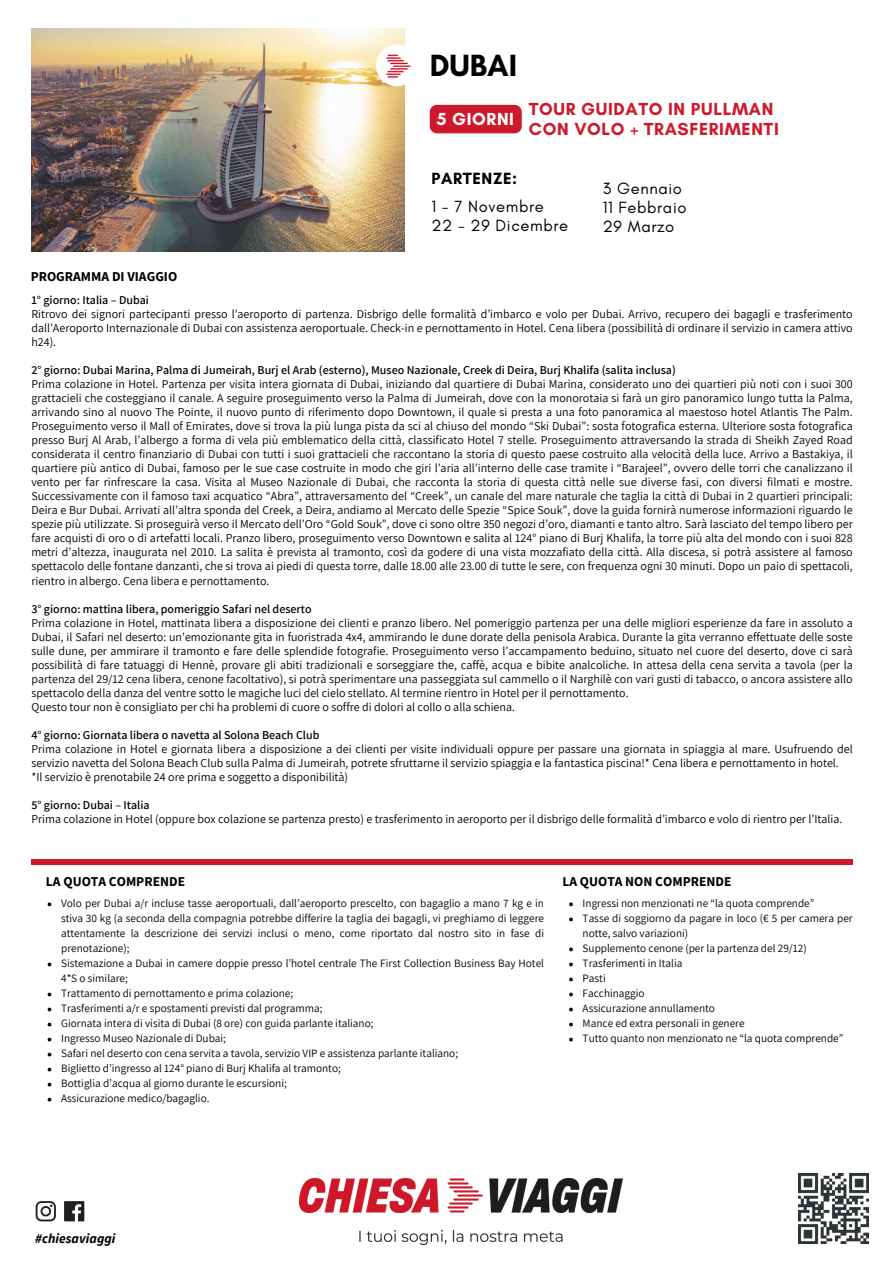
<style>
.page{position:relative;width:894px;height:1264px;background:#fff}
.page>*{position:absolute;margin:0;border:0;box-sizing:border-box;transform-origin:0 0}
.t1{font:700 31.2px "Glacial Indifference";color:#000}
.t2{font:700 17.7px/20.2px "Glacial Indifference";letter-spacing:.035em;color:#ce192c}
.t3{font:700 17.7px "Glacial Indifference";letter-spacing:.035em;color:#fff}
.t4{font:16.5px "Glacial Indifference";letter-spacing:.035em;color:#000}
.t5{font:700 16.5px "Glacial Indifference";letter-spacing:.035em;color:#000}
.t6{font:700 13.5px "Source Sans Pro";color:#000}
.t7{font:italic 700 13.5px "Source Sans Pro";letter-spacing:.005em;color:#000}
.t8{font:12px/14px "Assistant";color:#000;text-align:justify}
.t9{font:600 12px "Assistant";color:#000}
.t10{font:11.25px/15px "Assistant";color:#000}
</style>
<div class="page">
<div style="left:31px;top:859px;width:821px;height:5px;background:#ce192c"></div>
<img style="left:31px;top:29px;width:373px;height:223px">
<img style="left:298px;top:1178px;width:324px;height:65px">
<img style="left:798px;top:1173px;width:69px;height:70px">
<img style="left:35px;top:1201px;width:50px;height:21px">
<div style="left:376px;top:44px;width:42px;height:42px;background:#fff;border-radius:50%"></div>
<img style="left:382px;top:54px;width:29px;height:27px">
<svg style="left:48px;top:902px;width:3px;height:4px"></svg>
<svg style="left:48px;top:962px;width:3px;height:4px"></svg>
<svg style="left:48px;top:992px;width:3px;height:4px"></svg>
<svg style="left:48px;top:1007px;width:3px;height:4px"></svg>
<svg style="left:48px;top:1022px;width:3px;height:4px"></svg>
<svg style="left:48px;top:1037px;width:3px;height:4px"></svg>
<svg style="left:48px;top:1052px;width:3px;height:4px"></svg>
<svg style="left:48px;top:1067px;width:3px;height:4px"></svg>
<svg style="left:48px;top:1082px;width:3px;height:4px"></svg>
<div style="left:429px;top:105px;width:92px;height:28px;background:#ce192c"></div>
<p class="t1" style="left:429px;top:46px;width:89px">DUBAI</p>
<p class="t3" style="left:436px;top:108px;width:79px">5 GIORNI</p>
<p class="t2" style="left:528px;top:99px;width:251px">TOUR GUIDATO IN PULLMAN<br>CON VOLO + TRASFERIMENTI</p>
<p class="t6" style="left:31px;top:268px;width:148px">PROGRAMMA DI VIAGGIO</p>
<p class="t5" style="left:431px;top:168px;width:87px">PARTENZE:</p>
<p class="t4" style="left:431px;top:197px;width:114px">1 - 7 Novembre</p>
<p class="t4" style="left:431px;top:216px;width:138px">22 - 29 Dicembre</p>
<p class="t4" style="left:602px;top:178px;width:81px">3 Gennaio</p>
<p class="t4" style="left:602px;top:197px;width:85px">11 Febbraio</p>
<p class="t4" style="left:602px;top:216px;width:73px">29 Marzo</p>
<p class="t9" style="left:31px;top:292px;width:119px">1° giorno: Italia – Dubai</p>
<p class="t8" style="left:31px;top:307px;width:822px">Ritrovo dei signori partecipanti presso l’aeroporto di partenza. Disbrigo delle formalità d’imbarco e volo per Dubai. Arrivo, recupero dei bagagli e trasferimento dall’Aeroporto Internazionale di Dubai con assistenza aeroportuale. Check-in e pernottamento in Hotel. Cena libera (possibilità di ordinare il servizio in camera attivo h24).</p>
<p class="t9" style="left:31px;top:362px;width:645px">2° giorno: Dubai Marina, Palma di Jumeirah, Burj el Arab (esterno), Museo Nazionale, Creek di Deira, Burj Khalifa (salita inclusa)</p>
<p class="t8" style="left:31px;top:377px;width:822px">Prima colazione in Hotel. Partenza per visita intera giornata di Dubai, iniziando dal quartiere di Dubai Marina, considerato uno dei quartieri più noti con i suoi 300 grattacieli che costeggiano il canale. A seguire proseguimento verso la Palma di Jumeirah, dove con la monorotaia si farà un giro panoramico lungo tutta la Palma, arrivando sino al nuovo The Pointe, il nuovo punto di riferimento dopo Downtown, il quale si presta a una foto panoramica al maestoso hotel Atlantis The Palm.<br>Proseguimento verso il Mall of Emirates, dove si trova la più lunga pista da sci al chiuso del mondo “Ski Dubai”: sosta fotografica esterna. Ulteriore sosta fotografica presso Burj Al Arab, l’albergo a forma di vela più emblematico della città, classificato Hotel 7 stelle. Proseguimento attraversando la strada di Sheikh Zayed Road considerata il centro finanziario di Dubai con tutti i suoi grattacieli che raccontano la storia di questo paese costruito alla velocità della luce. Arrivo a Bastakiya, il quartiere più antico di Dubai, famoso per le sue case costruite in modo che giri l’aria all’interno delle case tramite i “Barajeel”, ovvero delle torri che canalizzano il vento per far rinfrescare la casa. Visita al Museo Nazionale di Dubai, che racconta la storia di questa città nelle sue diverse fasi, con diversi filmati e mostre.<br>Successivamente con il famoso taxi acquatico “Abra”, attraversamento del “Creek”, un canale del mare naturale che taglia la città di Dubai in 2 quartieri principali:<br>Deira e Bur Dubai. Arrivati all’altra sponda del Creek, a Deira, andiamo al Mercato delle Spezie “Spice Souk”, dove la guida fornirà numerose informazioni riguardo le spezie più utilizzate. Si proseguirà verso il Mercato dell’Oro “Gold Souk”, dove ci sono oltre 350 negozi d’oro, diamanti e tanto altro. Sarà lasciato del tempo libero per fare acquisti di oro o di artefatti locali. Pranzo libero, proseguimento verso Downtown e salita al 124° piano di Burj Khalifa, la torre più alta del mondo con i suoi 828 metri d’altezza, inaugurata nel 2010. La salita è prevista al tramonto, così da godere di una vista mozzafiato della città. Alla discesa, si potrà assistere al famoso spettacolo delle fontane danzanti, che si trova ai piedi di questa torre, dalle 18.00 alle 23.00 di tutte le sere, con frequenza ogni 30 minuti. Dopo un paio di spettacoli, rientro in albergo. Cena libera e pernottamento.</p>
<p class="t9" style="left:31px;top:600px;width:282px">3° giorno: mattina libera, pomeriggio Safari nel deserto</p>
<p class="t8" style="left:31px;top:615px;width:822px">Prima colazione in Hotel, mattinata libera a disposizione dei clienti e pranzo libero. Nel pomeriggio partenza per una delle migliori esperienze da fare in assoluto a Dubai, il Safari nel deserto: un'emozionante gita in fuoristrada 4x4, ammirando le dune dorate della penisola Arabica. Durante la gita verranno effettuate delle soste sulle dune, per ammirare il tramonto e fare delle splendide fotografie. Proseguimento verso l’accampamento beduino, situato nel cuore del deserto, dove ci sarà possibilità di fare tatuaggi di Hennè, provare gli abiti tradizionali e sorseggiare the, caffè, acqua e bibite analcoliche. In attesa della cena servita a tavola (per la partenza del 29/12 cena libera, cenone facoltativo), si potrà sperimentare una passeggiata sul cammello o il Narghilè con vari gusti di tabacco, o ancora assistere allo spettacolo della danza del ventre sotto le magiche luci del cielo stellato. Al termine rientro in Hotel per il pernottamento.</p>
<p class="t8" style="left:31px;top:699px;width:485px">Questo tour non è consigliato per chi ha problemi di cuore o soffre di dolori al collo o alla schiena.</p>
<p class="t9" style="left:31px;top:726px;width:289px">4° giorno: Giornata libera o navetta al Solona Beach Club</p>
<p class="t8" style="left:31px;top:741px;width:822px">Prima colazione in Hotel e giornata libera a disposizione a dei clienti per visite individuali oppure per passare una giornata in spiaggia al mare. Usufruendo del servizio navetta del Solona Beach Club sulla Palma di Jumeirah, potrete sfruttarne il servizio spiaggia e la fantastica piscina!* Cena libera e pernottamento in hotel.</p>
<p class="t8" style="left:31px;top:769px;width:318px">*Il servizio è prenotabile 24 ore prima e soggetto a disponibilità)</p>
<p class="t9" style="left:31px;top:796px;width:120px">5° giorno: Dubai – Italia</p>
<p class="t8" style="left:31px;top:811px;width:812px">Prima colazione in Hotel (oppure box colazione se partenza presto) e trasferimento in aeroporto per il disbrigo delle formalità d’imbarco e volo di rientro per l’Italia.</p>
<p class="t6" style="left:46px;top:872px;width:140px">LA QUOTA COMPRENDE</p>
<p class="t6" style="left:562px;top:872px;width:170px">LA QUOTA NON COMPRENDE</p>
<p class="t10" style="left:61px;top:895px;width:484px;text-align:justify">Volo per Dubai a/r incluse tasse aeroportuali, dall’aeroporto prescelto, con bagaglio a mano 7 kg e in stiva 30 kg (a seconda della compagnia potrebbe differire la taglia dei bagagli, vi preghiamo di leggere attentamente la descrizione dei servizi inclusi o meno, come riportato dal nostro sito in fase di prenotazione);</p>
<p class="t10" style="left:61px;top:955px;width:484px">Sistemazione a Dubai in camere doppie presso l’hotel centrale The First Collection Business Bay Hotel<br>4*S o similare;</p>
<p class="t10" style="left:61px;top:985px;width:233px">Trattamento di pernottamento e prima colazione;</p>
<p class="t10" style="left:61px;top:1000px;width:263px">Trasferimenti a/r e spostamenti previsti dal programma;</p>
<p class="t10" style="left:61px;top:1015px;width:314px">Giornata intera di visita di Dubai (8 ore) con guida parlante italiano;</p>
<p class="t10" style="left:61px;top:1030px;width:166px">Ingresso Museo Nazionale di Dubai;</p>
<p class="t10" style="left:61px;top:1045px;width:398px">Safari nel deserto con cena servita a tavola, servizio VIP e assistenza parlante italiano;</p>
<p class="t10" style="left:61px;top:1060px;width:281px">Biglietto d’ingresso al 124° piano di Burj Khalifa al tramonto;</p>
<p class="t10" style="left:61px;top:1075px;width:227px">Bottiglia d’acqua al giorno durante le escursioni;</p>
<p class="t10" style="left:61px;top:1090px;width:150px">Assicurazione medico/bagaglio.</p>
<p class="t10" style="left:582px;top:895px;width:233px">Ingressi non menzionati ne “la quota comprende”</p>
<p class="t10" style="left:582px;top:910px;width:271px">Tasse di soggiorno da pagare in loco (€ 5 per camera per notte, salvo variazioni)</p>
<p class="t10" style="left:582px;top:940px;width:225px">Supplemento cenone (per la partenza del 29/12)</p>
<p class="t10" style="left:582px;top:955px;width:101px">Trasferimenti in Italia</p>
<p class="t10" style="left:582px;top:970px;width:25px">Pasti</p>
<p class="t10" style="left:582px;top:985px;width:64px">Facchinaggio</p>
<p class="t10" style="left:582px;top:1000px;width:134px">Assicurazione annullamento</p>
<p class="t10" style="left:582px;top:1015px;width:163px">Mance ed extra personali in genere</p>
<p class="t10" style="left:582px;top:1030px;width:262px">Tutto quanto non menzionato ne “la quota comprende”</p>
<p class="t7" style="left:35px;top:1229px;width:82px">#chiesaviaggi</p>
</div>
